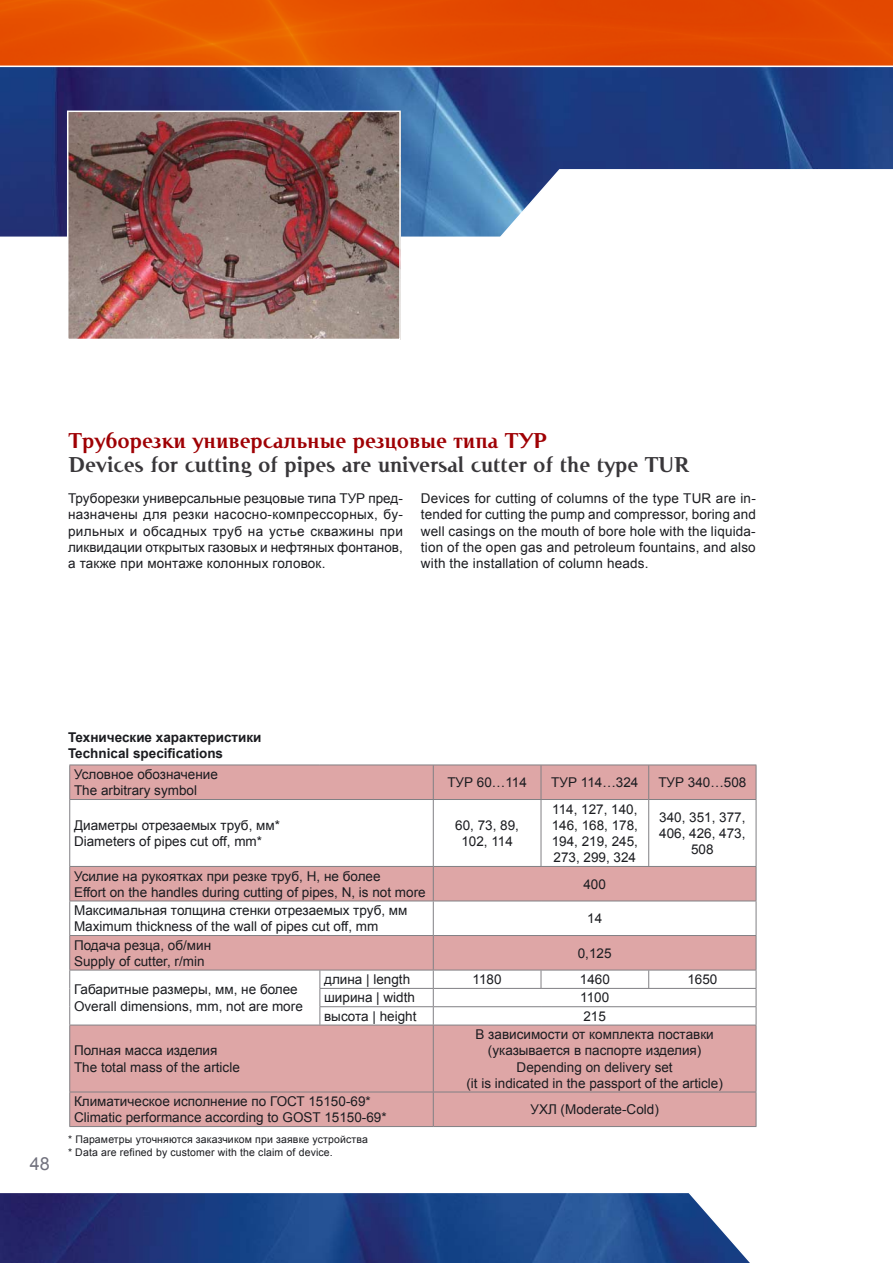
<style>
.page{position:relative;width:893px;height:1263px;background:#fff}
.page>*{position:absolute;margin:0;border:0;box-sizing:border-box;transform-origin:0 0}
.t1{font:700 22.5px "Cutoff Pro";color:#39373a}
.t2{font:700 22.5px "Cutoff Pro";color:#9f0004}
.t3{font:18px "Arial";color:#71717d}
.t4{font:13.5px/16.2px "Arial";color:#1b1c20}
.t5{font:700 13.5px/16.2px "Arial";color:#1b1c20}
.t6{font:10.5px/12.6px "Arial";letter-spacing:.015em;color:#1b1c20}
</style>
<div class="page">
<svg style="left:0;top:1193px;width:750px;height:70px;background:#284687"></svg>
<svg style="left:0;top:67px;width:893px;height:170px"></svg>
<svg style="left:0;top:0;width:893px;height:66px;background:#e54f01"></svg>
<svg style="left:70px;top:766px;width:686px;height:360px;fill:#dea6a6"></svg>
<hr style="left:433px;top:765px;width:1px;height:34px;background:#818084">
<hr style="left:541px;top:765px;width:1px;height:34px;background:#818084">
<hr style="left:648px;top:765px;width:1px;height:34px;background:#818084">
<hr style="left:69px;top:799px;width:472px;height:1px;background:#818084">
<hr style="left:433px;top:800px;width:1px;height:66px;background:#818084">
<hr style="left:541px;top:799px;width:108px;height:1px;background:#818084">
<hr style="left:541px;top:800px;width:1px;height:66px;background:#818084">
<hr style="left:649px;top:799px;width:107px;height:1px;background:#818084">
<hr style="left:648px;top:800px;width:1px;height:66px;background:#818084">
<hr style="left:69px;top:866px;width:364px;height:1px;background:#818084">
<hr style="left:69px;top:900px;width:364px;height:1px;background:#818084">
<hr style="left:69px;top:935px;width:364px;height:1px;background:#818084">
<hr style="left:69px;top:970px;width:364px;height:1px;background:#818084">
<svg style="left:541px;top:971px;width:1px;height:17px"></svg>
<svg style="left:648px;top:971px;width:1px;height:17px"></svg>
<hr style="left:319px;top:988px;width:114px;height:1px;background:#818084">
<hr style="left:319px;top:1006px;width:114px;height:1px;background:#818084">
<svg style="left:319px;top:970px;width:1px;height:55px"></svg>
<hr style="left:69px;top:1025px;width:364px;height:1px;background:#818084">
<hr style="left:69px;top:765px;width:251px;height:1px;background:#818084">
<hr style="left:69px;top:765px;width:1px;height:34px;background:#818084">
<hr style="left:320px;top:765px;width:436px;height:1px;background:#818084">
<hr style="left:756px;top:765px;width:1px;height:34px;background:#818084">
<hr style="left:69px;top:800px;width:1px;height:66px;background:#818084">
<hr style="left:756px;top:800px;width:1px;height:66px;background:#818084">
<hr style="left:69px;top:867px;width:1px;height:33px;background:#818084">
<hr style="left:69px;top:901px;width:1px;height:34px;background:#818084">
<hr style="left:69px;top:936px;width:1px;height:34px;background:#818084">
<svg style="left:69px;top:970px;width:1px;height:55px"></svg>
<hr style="left:69px;top:1025px;width:1px;height:66px;background:#818084">
<hr style="left:69px;top:1091px;width:251px;height:1px;background:#818084">
<hr style="left:69px;top:1092px;width:1px;height:34px;background:#818084">
<hr style="left:320px;top:1091px;width:113px;height:1px;background:#818084">
<hr style="left:69px;top:1126px;width:364px;height:1px;background:#818084">
<hr style="left:433px;top:866px;width:108px;height:1px;background:#818084">
<hr style="left:433px;top:867px;width:1px;height:34px;background:#818084">
<hr style="left:541px;top:866px;width:215px;height:1px;background:#818084">
<hr style="left:756px;top:867px;width:1px;height:34px;background:#818084">
<hr style="left:433px;top:901px;width:108px;height:1px;background:#818084">
<hr style="left:433px;top:901px;width:1px;height:34px;background:#818084">
<hr style="left:541px;top:901px;width:215px;height:1px;background:#818084">
<hr style="left:756px;top:901px;width:1px;height:34px;background:#818084">
<hr style="left:433px;top:935px;width:108px;height:1px;background:#818084">
<hr style="left:433px;top:936px;width:1px;height:34px;background:#818084">
<hr style="left:541px;top:935px;width:215px;height:1px;background:#818084">
<hr style="left:756px;top:936px;width:1px;height:34px;background:#818084">
<hr style="left:433px;top:970px;width:323px;height:1px;background:#818084">
<hr style="left:433px;top:988px;width:108px;height:1px;background:#818084">
<hr style="left:541px;top:988px;width:215px;height:1px;background:#818084">
<hr style="left:433px;top:1006px;width:108px;height:1px;background:#818084">
<svg style="left:433px;top:970px;width:1px;height:55px"></svg>
<hr style="left:541px;top:1006px;width:215px;height:1px;background:#818084">
<svg style="left:756px;top:970px;width:1px;height:55px"></svg>
<hr style="left:433px;top:1025px;width:108px;height:1px;background:#818084">
<hr style="left:433px;top:1025px;width:1px;height:66px;background:#818084">
<hr style="left:541px;top:1025px;width:215px;height:1px;background:#818084">
<hr style="left:756px;top:1025px;width:1px;height:66px;background:#818084">
<hr style="left:433px;top:1091px;width:108px;height:1px;background:#818084">
<hr style="left:433px;top:1092px;width:1px;height:34px;background:#818084">
<hr style="left:541px;top:1091px;width:215px;height:1px;background:#818084">
<hr style="left:756px;top:1092px;width:1px;height:34px;background:#818084">
<hr style="left:433px;top:1126px;width:323px;height:1px;background:#818084">
<img style="left:70px;top:114px;width:328px;height:223px">
<div style="left:67px;top:111px;width:334px;height:229px;border:2px solid #fff"></div>
<h1 class="t2" style="left:68px;top:432px;width:480px">Труборезки универсальные резцовые типа ТУР</h1>
<h1 class="t1" style="left:68px;top:456px;width:621px">Devices for cutting of pipes are universal cutter of the type TUR</h1>
<p class="t4" style="left:68px;top:490px;width:336px;text-align:justify">Труборезки универсальные резцовые типа ТУР пред&shy;назначены для резки насосно-компрессорных, бу&shy;рильных и обсадных труб на устье скважины при ликвидации открытых газовых и нефтяных фонтанов, а также при монтаже колонных головок.</p>
<p class="t4" style="left:421px;top:490px;width:336px;text-align:justify">Devices for cutting of columns of the type TUR are in&shy;tended for cutting the pump and compressor, boring and well casings on the mouth of bore hole with the liquida&shy;tion of the open gas and petroleum fountains, and also with the installation of column heads.</p>
<h2 class="t3" style="left:30px;top:1153px;width:22px">48</h2>
<p class="t5" style="left:68px;top:729px;width:195px">Технические характеристики<br>Technical specifications</p>
<p class="t4" style="left:74px;top:766px;width:145px">Условное обозначение<br>The arbitrary symbol</p>
<p class="t4" style="left:447px;top:774px;width:81px">ТУР 60…114</p>
<p class="t4" style="left:551px;top:774px;width:89px">ТУР 114…324</p>
<p class="t4" style="left:658px;top:774px;width:90px">ТУР 340…508</p>
<p class="t4" style="left:74px;top:817px;width:207px">Диаметры отрезаемых труб, мм*<br>Diameters of pipes cut off, mm*</p>
<p class="t4" style="left:455px;top:817px;width:65px;text-align:center">60, 73, 89,<br>102, 114</p>
<p class="t4" style="left:552px;top:801px;width:88px;text-align:justify">114, 127, 140, 146, 168, 178, 194, 219, 245, 273, 299, 324</p>
<p class="t4" style="left:659px;top:809px;width:88px;text-align:center">340, 351, 377,<br>406, 426, 473,<br>508</p>
<p class="t4" style="left:74px;top:868px;width:353px">Усилие на рукоятках при резке труб, Н, не более<br>Effort on the handles during cutting of pipes, N, is not more</p>
<p class="t4" style="left:583px;top:876px;width:24px">400</p>
<p class="t4" style="left:74px;top:902px;width:335px">Максимальная толщина стенки отрезаемых труб, мм<br>Maximum thickness of the wall of pipes cut off, mm</p>
<p class="t4" style="left:587px;top:910px;width:17px">14</p>
<p class="t4" style="left:74px;top:937px;width:139px">Подача резца, об/мин<br>Supply of cutter, r/min</p>
<p class="t4" style="left:578px;top:945px;width:35px">0,125</p>
<p class="t4" style="left:74px;top:981px;width:230px">Габаритные размеры, мм, не более<br>Overall dimensions, mm, not are more</p>
<p class="t4" style="left:324px;top:971px;width:88px">длина | length</p>
<p class="t4" style="left:473px;top:971px;width:31px">1180</p>
<p class="t4" style="left:580px;top:971px;width:32px">1460</p>
<p class="t4" style="left:687px;top:971px;width:32px">1650</p>
<p class="t4" style="left:324px;top:990px;width:92px">ширина | width</p>
<p class="t4" style="left:580px;top:990px;width:31px">1100</p>
<p class="t4" style="left:324px;top:1008px;width:94px">высота | height</p>
<p class="t4" style="left:583px;top:1008px;width:24px">215</p>
<p class="t4" style="left:74px;top:1042px;width:167px">Полная масса изделия<br>The total mass of the article</p>
<p class="t4" style="left:466px;top:1026px;width:258px;text-align:center">В зависимости от комплекта поставки (указывается в паспорте изделия)<br>Depending on delivery set<br>(it is indicated in the passport of the article)</p>
<p class="t4" style="left:74px;top:1093px;width:314px">Климатическое исполнение по ГОСТ 15150-69*<br>Climatic performance according to GOST 15150-69*</p>
<p class="t4" style="left:530px;top:1101px;width:130px">УХЛ (Moderate-Cold)</p>
<p class="t6" style="left:68px;top:1133px;width:301px">* Параметры уточняются заказчиком при заявке устройства * Data are refined by customer with the claim of device.</p>
</div>
